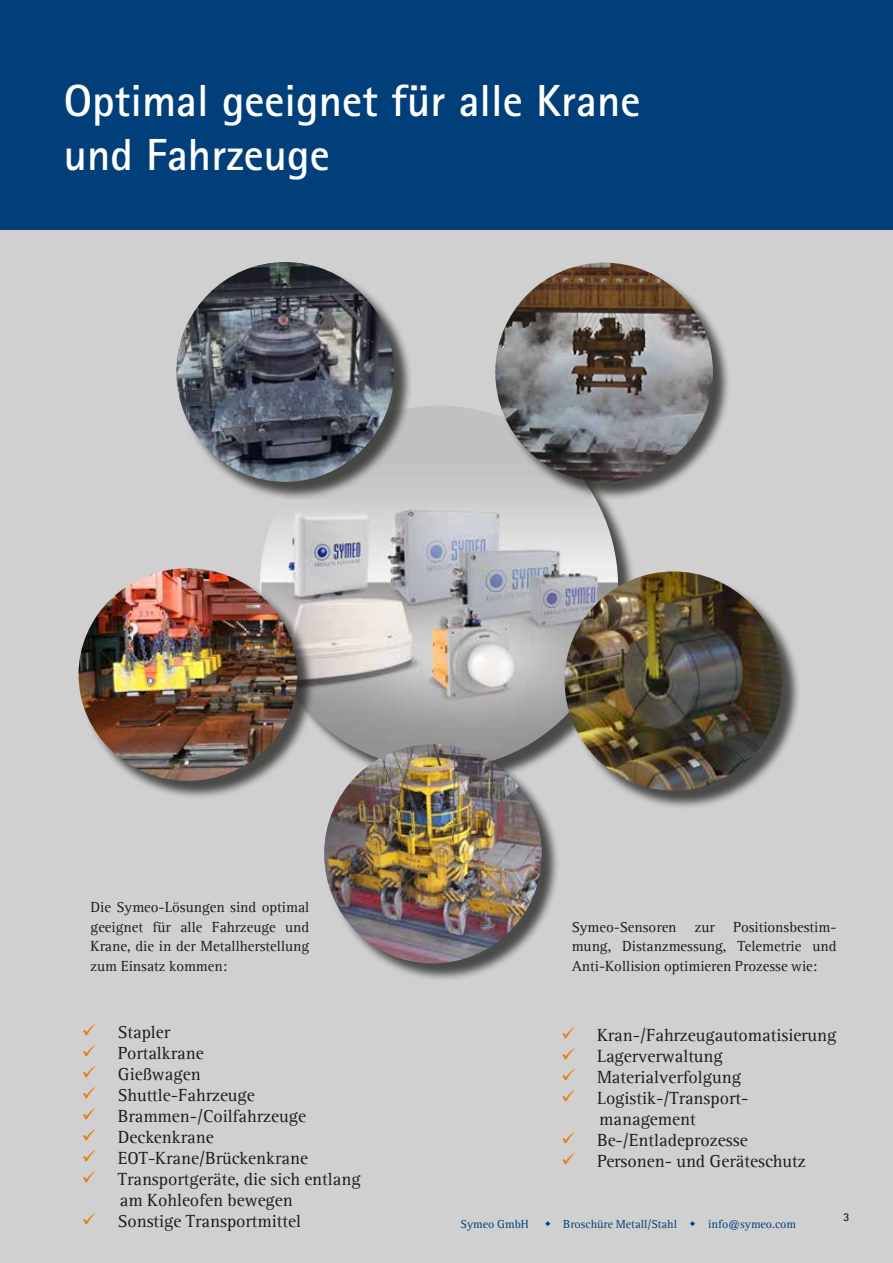
<style>
.page{position:relative;width:893px;height:1263px;background:#fff}
.page>*{position:absolute;margin:0;border:0;box-sizing:border-box;transform-origin:0 0}
.t1{font:700 45px/54px "Agfa Rotis Sans Serif";color:#fff}
.t2{font:18px/21px "Agfa Rotis Serif";color:#1d1d1b}
.t3{font:15px/19.5px "Agfa Rotis Serif";color:#1d1d1b;text-align:justify}
.t4{font:12px "Agfa Rotis Serif";color:#003f79}
.t5{font:700 12px "Agfa Rotis Sans Serif";color:#1d1d1b}
.s1{color:#e77b06}
</style>
<div class="page">
<div style="left:0;top:230px;width:893px;height:1033px;background:#d0d0d0"></div>
<div style="left:0;top:0;width:893px;height:230px;background:#003f79"></div>
<img style="left:261px;top:406px;width:357px;height:341px">
<div style="left:178px;top:264px;width:234px;height:236px;background:#1d1d1b;opacity:.75"></div>
<img style="left:176px;top:262px;width:218px;height:220px">
<div style="left:497px;top:265px;width:234px;height:235px;background:#1d1d1b;opacity:.75"></div>
<img style="left:495px;top:263px;width:218px;height:219px">
<div style="left:326px;top:747px;width:234px;height:235px;background:#1d1d1b;opacity:.75"></div>
<img style="left:324px;top:744px;width:218px;height:219px">
<div style="left:567px;top:574px;width:233px;height:235px;background:#1d1d1b;opacity:.75"></div>
<img style="left:565px;top:571px;width:217px;height:220px">
<div style="left:81px;top:571px;width:235px;height:229px;background:#1d1d1b;opacity:.75"></div>
<img style="left:79px;top:568px;width:218px;height:213px">
<h1 class="t1" style="left:64px;top:73px;width:578px">Optimal geeignet für alle Krane und Fahrzeuge</h1>
<p class="t3" style="left:91px;top:897px;width:220px">Die Symeo-Lösungen sind optimal geeignet für alle Fahrzeuge und Krane, die in der Metallherstellung zum Einsatz kommen:</p>
<p class="t2" style="left:82px;top:1022px;width:90px"><span class="s1">✓</span> Stapler</p>
<p class="t2" style="left:82px;top:1043px;width:123px"><span class="s1">✓</span> Portalkrane</p>
<p class="t2" style="left:82px;top:1064px;width:120px"><span class="s1">✓</span> Gießwagen</p>
<p class="t2" style="left:82px;top:1085px;width:175px"><span class="s1">✓</span> Shuttle-Fahrzeuge</p>
<p class="t2" style="left:82px;top:1106px;width:226px"><span class="s1">✓</span> Brammen-/Coilfahrzeuge</p>
<p class="t2" style="left:82px;top:1127px;width:133px"><span class="s1">✓</span> Deckenkrane</p>
<p class="t2" style="left:82px;top:1148px;width:228px"><span class="s1">✓</span> EOT-Krane/Brückenkrane</p>
<p class="t2" style="left:120px;top:1169px;width:242px;text-indent:-38px"><span class="s1">✓</span> Transportgeräte, die sich entlang am Kohleofen bewegen</p>
<p class="t2" style="left:82px;top:1211px;width:221px"><span class="s1">✓</span> Sonstige Transportmittel</p>
<p class="t3" style="left:572px;top:917px;width:266px">Symeo-Sensoren zur Positionsbestim&shy;mung, Distanzmessung, Telemetrie und Anti-Kollision optimieren Prozesse wie:</p>
<p class="t2" style="left:561px;top:1024px;width:277px"><span class="s1">✓</span> Kran-/Fahrzeugautomatisierung</p>
<p class="t2" style="left:561px;top:1045px;width:163px"><span class="s1">✓</span> Lagerverwaltung</p>
<p class="t2" style="left:561px;top:1066px;width:182px"><span class="s1">✓</span> Materialverfolgung</p>
<p class="t2" style="left:599px;top:1087px;width:151px;text-indent:-38px"><span class="s1">✓</span> Logistik-/Transport&shy;management</p>
<p class="t2" style="left:561px;top:1129px;width:188px"><span class="s1">✓</span> Be-/Entladeprozesse</p>
<p class="t2" style="left:561px;top:1150px;width:246px"><span class="s1">✓</span> Personen- und Geräteschutz</p>
<p class="t4" style="left:461px;top:1218px;width:70px">Symeo GmbH</p>
<p class="t4" style="left:563px;top:1218px;width:115px">Broschüre Metall/Stahl</p>
<p class="t4" style="left:708px;top:1218px;width:89px">info@symeo.com</p>
<p class="t5" style="left:843px;top:1209px;width:8px">3</p>
</div>
